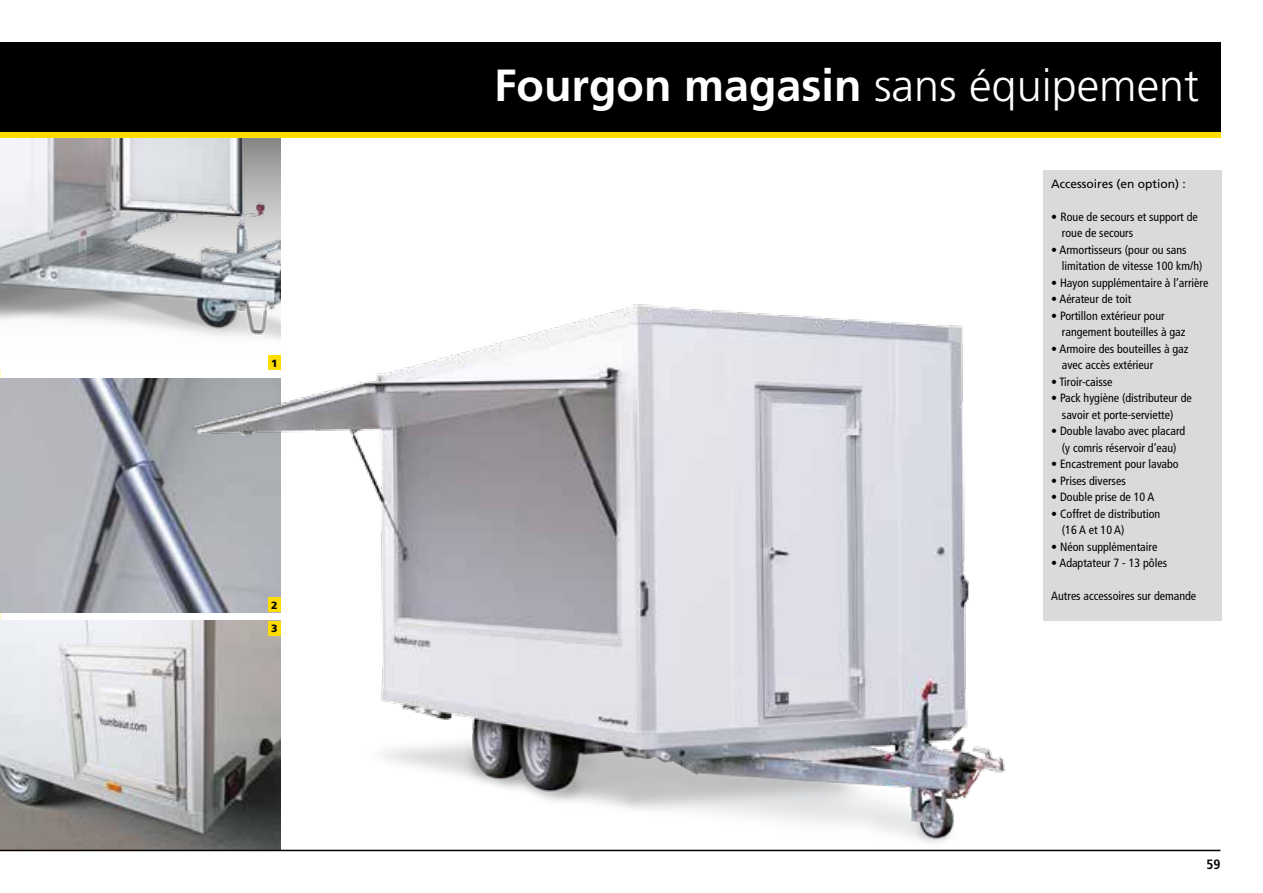
<style>
.page{position:relative;width:1263px;height:893px;background:#fff}
.page>*{position:absolute;margin:0;border:0;box-sizing:border-box;transform-origin:0 0}
.t1{font:700 45px "Frutiger LT";color:#fff}
.t2{font:700 condensed 13.5px "Frutiger LT";color:#000}
.t3{font:condensed 12px/16.5px "Frutiger LT";color:#000}
.t4{font:12px "Frutiger LT";color:#000}
.t5{font:900 10.5px "Frutiger LT";color:#000}
.s1{font-weight:300}
.s2{font-stretch:normal}
</style>
<div class="page">
<img style="left:0;top:138px;width:281px;height:184px">
<img style="left:0;top:621px;width:95px;height:229px">
<img style="left:0;top:378px;width:95px;height:234px">
<img style="left:95px;top:223px;width:918px;height:629px">
<div style="left:0;top:43px;width:1220px;height:89px;background:#000"></div>
<div style="left:0;top:132px;width:1220px;height:6px;background:#fd0"></div>
<hr style="left:0;top:850px;width:1220px;height:1px;background:#000">
<div style="left:1043px;top:170px;width:178px;height:451px;background:#dadad9"></div>
<p class="t5" style="left:271px;top:357px;width:8px">1</p>
<p class="t5" style="left:271px;top:599px;width:8px">2</p>
<p class="t5" style="left:271px;top:622px;width:8px">3</p>
<h1 class="t1" style="left:494px;top:59px;width:707px">Fourgon magasin <span class="s1">sans équipement</span></h1>
<p class="t4" style="left:1051px;top:176px;width:136px">Accessoires (en option) :</p>
<p class="t3" style="left:1062px;top:208px;width:137px;text-indent:-11px"><span class="s2">•</span> Roue de secours et support de roue de secours</p>
<p class="t3" style="left:1062px;top:241px;width:142px;text-indent:-11px">• Armortisseurs (pour ou sans limitation de vitesse 100 km/h)</p>
<p class="t3" style="left:1051px;top:274px;width:159px">• Hayon supplémentaire à l’arrière</p>
<p class="t3" style="left:1051px;top:291px;width:82px">• Aérateur de toit</p>
<p class="t3" style="left:1062px;top:307px;width:125px;text-indent:-11px">• Portillon extérieur pour rangement bouteilles à gaz</p>
<p class="t3" style="left:1062px;top:340px;width:128px;text-indent:-11px">• Armoire des bouteilles à gaz avec accès extérieur</p>
<p class="t3" style="left:1051px;top:373px;width:63px">• Tiroir-caisse</p>
<p class="t3" style="left:1062px;top:390px;width:131px;text-indent:-11px">• Pack hygiène (distributeur de savoir et porte-serviette)</p>
<p class="t3" style="left:1051px;top:423px;width:136px;text-align:center">• Double lavabo avec placard (y comris réservoir d’eau)</p>
<p class="t3" style="left:1051px;top:456px;width:129px">• Encastrement pour lavabo</p>
<p class="t3" style="left:1051px;top:472px;width:76px">• Prises diverses</p>
<p class="t3" style="left:1051px;top:489px;width:105px">• Double prise de 10 A</p>
<p class="t3" style="left:1062px;top:505px;width:100px;text-indent:-11px">• Coffret de distribution (16 A et 10 A)</p>
<p class="t3" style="left:1051px;top:538px;width:108px">• Néon supplémentaire</p>
<p class="t3" style="left:1051px;top:555px;width:117px">• Adaptateur 7 - 13 pôles</p>
<p class="t3" style="left:1051px;top:588px;width:147px">Autres accessoires sur demande</p>
<p class="t2" style="left:1206px;top:856px;width:16px">59</p>
</div>
